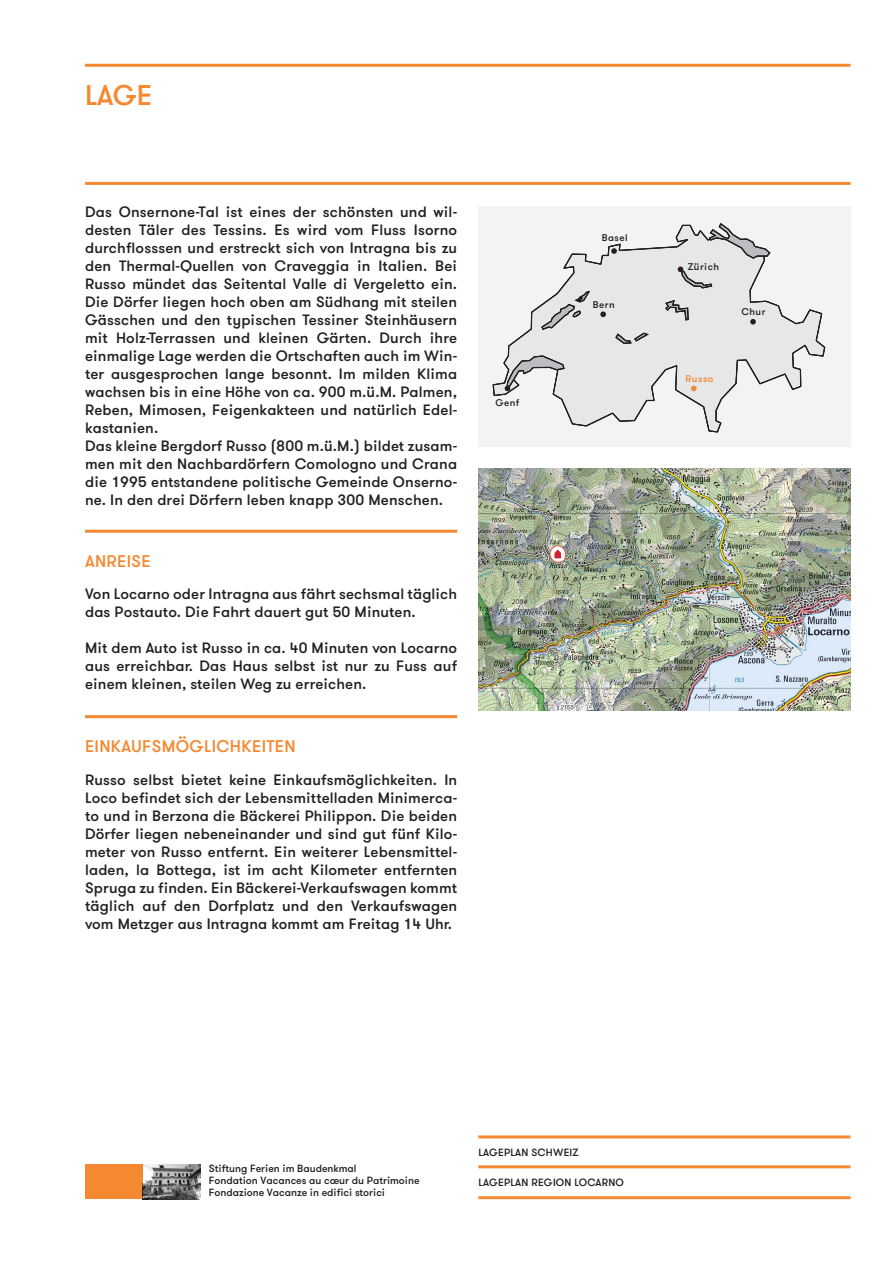
<style>
.page{position:relative;width:893px;height:1263px;background:#fff}
.page>*{position:absolute;margin:0;border:0;box-sizing:border-box;transform-origin:0 0}
.Standard_blau{font:500 28.5px "GT Walsheim";color:#f58932}
.t1{font:500 16.95px "GT Walsheim";letter-spacing:.02em;color:#f58932}
.t2{font:500 15px/18px "GT Walsheim";letter-spacing:.01em;color:#231f20;text-align:justify}
.t3{font:500 10.5px "GT Walsheim";color:#231f20}
.t4{font:500 10.5px "GT Walsheim";letter-spacing:.02em;color:#231f20}
.t5{font:500 9.75px "GT Walsheim";letter-spacing:.05em;color:#231f20}
.t6{font:500 9.75px "GT Walsheim";letter-spacing:.05em;color:#f58932}
</style>
<div class="page">
<hr style="left:85px;top:64px;width:765px;height:3px;background:#f58932">
<hr style="left:85px;top:182px;width:765px;height:3px;background:#f58932">
<hr style="left:85px;top:530px;width:372px;height:3px;background:#f58932">
<hr style="left:85px;top:715px;width:372px;height:3px;background:#f58932">
<hr style="left:478px;top:1196px;width:372px;height:3px;background:#f58932">
<hr style="left:478px;top:1165px;width:372px;height:3px;background:#f58932">
<div style="left:478px;top:206px;width:372px;height:241px;background:#f2f3f4"></div>
<svg style="left:493px;top:225px;width:332px;height:207px"></svg>
<svg style="left:709px;top:223px;width:61px;height:35px"></svg>
<svg style="left:665px;top:300px;width:23px;height:20px"></svg>
<svg style="left:616px;top:333px;width:32px;height:11px"></svg>
<svg style="left:542px;top:291px;width:47px;height:39px"></svg>
<svg style="left:691px;top:386px;width:6px;height:5px"></svg>
<svg style="left:750px;top:319px;width:6px;height:6px"></svg>
<svg style="left:678px;top:267px;width:34px;height:21px"></svg>
<svg style="left:600px;top:311px;width:6px;height:6px"></svg>
<svg style="left:505px;top:356px;width:59px;height:35px"></svg>
<svg style="left:611px;top:248px;width:6px;height:6px"></svg>
<hr style="left:478px;top:1135px;width:372px;height:3px;background:#f58932">
<div style="left:85px;top:1164px;width:58px;height:35px;background:#f58932"></div>
<img style="left:143px;top:1164px;width:58px;height:35px">
<img style="left:478px;top:468px;width:372px;height:243px">
<svg style="left:550px;top:546px;width:15px;height:16px"></svg>
<div style="left:550px;top:546px;width:16px;height:16px;border:1px solid #d95842;border-radius:50%"></div>
<svg style="left:554px;top:550px;width:7px;height:8px"></svg>
<p class="Standard_blau" style="left:85px;top:77px;width:69px">LAGE</p>
<p class="t2" style="left:85px;top:203px;width:374px">Das Onsernone-Tal ist eines der schönsten und wil&shy;desten Täler des Tessins. Es wird vom Fluss Isorno durchflosssen und erstreckt sich von Intragna bis zu den Thermal-Quellen von Craveggia in Italien. Bei Russo mündet das Seitental Valle di Vergeletto ein.<br>Die Dörfer liegen hoch oben am Südhang mit steilen Gässchen und den typischen Tessiner Steinhäusern mit Holz-Terrassen und kleinen Gärten. Durch ihre einmalige Lage werden die Ortschaften auch im Win&shy;ter ausgesprochen lange besonnt. Im milden Klima wachsen bis in eine Höhe von ca. 900 m.ü.M. Palmen, Reben, Mimosen, Feigenkakteen und natürlich Edel&shy;kastanien.</p>
<p class="t2" style="left:85px;top:437px;width:374px">Das kleine Bergdorf Russo (800 m.ü.M.) bildet zusam&shy;men mit den Nachbardörfern Comologno und Crana die 1995 entstandene politische Gemeinde Onserno&shy;ne. In den drei Dörfern leben knapp 300 Menschen.</p>
<p class="t1" style="left:85px;top:550px;width:67px">ANREISE</p>
<p class="t2" style="left:85px;top:585px;width:374px">Von Locarno oder Intragna aus fährt sechsmal täglich das Postauto. Die Fahrt dauert gut 50 Minuten.</p>
<p class="t2" style="left:85px;top:639px;width:374px">Mit dem Auto ist Russo in ca. 40 Minuten von Locarno aus erreichbar. Das Haus selbst ist nur zu Fuss auf einem kleinen, steilen Weg zu erreichen.</p>
<p class="t1" style="left:85px;top:735px;width:212px">EINKAUFSMÖGLICHKEITEN</p>
<p class="t2" style="left:85px;top:770px;width:374px">Russo selbst bietet keine Einkaufsmöglichkeiten. In Loco befindet sich der Lebensmittelladen Minimerca&shy;to und in Berzona die Bäckerei Philippon. Die beiden Dörfer liegen nebeneinander und sind gut fünf Kilo&shy;meter von Russo entfernt. Ein weiterer Lebensmittel&shy;laden, la Bottega, ist im acht Kilometer entfernten Spruga zu finden. Ein Bäckerei-Verkaufswagen kommt täglich auf den Dorfplatz und den Verkaufswagen vom Metzger aus Intragna kommt am Freitag 14 Uhr.</p>
<p class="t5" style="left:495px;top:396px;width:26px">Genf</p>
<p class="t5" style="left:602px;top:232px;width:28px">Basel</p>
<p class="t5" style="left:593px;top:299px;width:23px">Bern</p>
<p class="t5" style="left:688px;top:260px;width:33px">Zürich</p>
<p class="t5" style="left:741px;top:305px;width:26px">Chur</p>
<p class="t6" style="left:685px;top:372px;width:30px">Russo</p>
<p class="t3" style="left:209px;top:1162px;width:149px">Stiftung Ferien im Baudenkmal</p>
<p class="t3" style="left:209px;top:1174px;width:212px">Fondation Vacances au cœur du Patrimoine</p>
<p class="t3" style="left:209px;top:1186px;width:178px">Fondazione Vacanze in edifici storici</p>
<p class="t4" style="left:478px;top:1145px;width:102px">LAGEPLAN SCHWEIZ</p>
<p class="t4" style="left:478px;top:1175px;width:147px">LAGEPLAN REGION LOCARNO</p>
</div>
